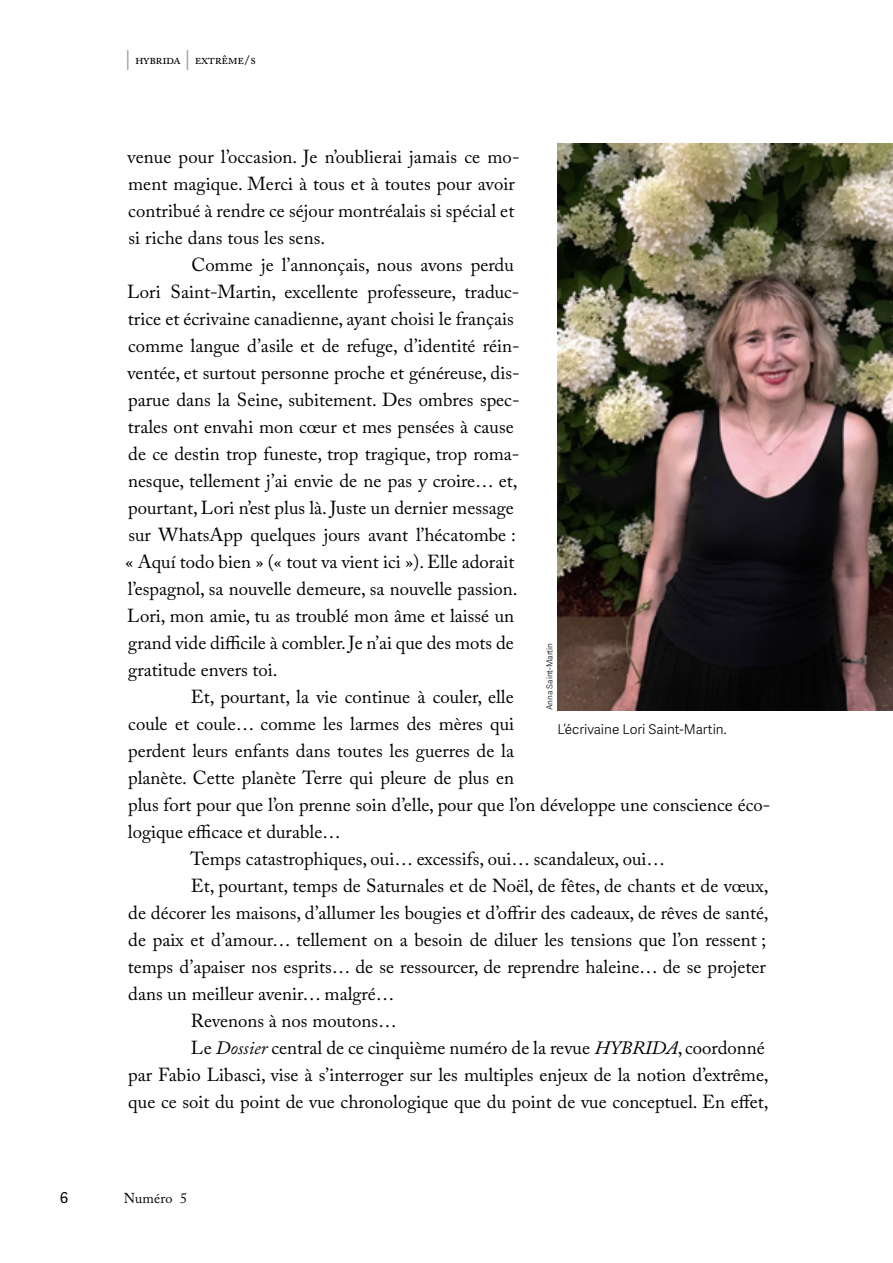
<style>
.page{position:relative;width:893px;height:1263px;background:#fff}
.page>*{position:absolute;margin:0;border:0;box-sizing:border-box;transform-origin:0 0}
.t1{font:18.75px/27px "Adobe Caslon Pro";color:#000}
.t2{font:15px "Adelle Sans";color:#000}
.t3{font:14.25px "Adobe Caslon Pro";color:#000}
.t4{font:300 13.5px "Adelle Sans";color:#000}
.t5{font:13.5px "Adobe Caslon Pro";letter-spacing:-.03em;color:#000}
.t6{font:300 8.25px "Adelle Sans";color:#000}
.s1{font-weight:600;font-size:19.5px;color:#9d9d9c}
.s2{font-style:italic}
</style>
<div class="page">
<img style="left:557px;top:144px;width:336px;height:567px">
<p class="t5" style="left:124px;top:51px;width:133px"><span class="s1">|</span> hybrida <span class="s1">|</span> extrême/s</p>
<p class="t1" style="left:128px;top:143px;width:393px">venue pour l’occasion. Je n’oublierai jamais ce mo&shy;ment magique. Merci à tous et à toutes pour avoir contribué à rendre ce séjour montréalais si spécial et si riche dans tous les sens.</p>
<p class="t1" style="left:125px;top:251px;width:396px;text-indent:66px">Comme je l’annonçais, nous avons perdu Lori Saint-Martin, excellente professeure, traduc&shy;trice et écrivaine canadienne, ayant choisi le français comme langue d’asile et de refuge, d’identité réin&shy;ventée, et surtout personne proche et généreuse, dis&shy;parue dans la Seine, subitement. Des ombres spec&shy;trales ont envahi mon cœur et mes pensées à cause de ce destin trop funeste, trop tragique, trop roma&shy;nesque, tellement j’ai envie de ne pas y croire… et, pourtant, Lori n’est plus là. Juste un dernier message sur WhatsApp quelques jours avant l’hécatombe : « Aquí todo bien » (« tout va vient ici »). Elle adorait l’espagnol, sa nouvelle demeure, sa nouvelle passion.<br>Lori, mon amie, tu as troublé mon âme et laissé un grand vide difficile à combler. Je n’ai que des mots de gratitude envers toi.</p>
<p class="t1" style="left:191px;top:683px;width:324px">Et, pourtant, la vie continue à couler, elle</p>
<p class="t1" style="left:128px;top:710px;width:387px">coule et coule… comme les larmes des mères qui</p>
<p class="t1" style="left:128px;top:737px;width:387px">perdent leurs enfants dans toutes les guerres de la</p>
<p class="t1" style="left:128px;top:764px;width:388px">planète. Cette planète Terre qui pleure de plus en</p>
<p class="t1" style="left:128px;top:791px;width:644px">plus fort pour que l’on prenne soin d’elle, pour que l’on développe une conscience éco-</p>
<p class="t1" style="left:128px;top:818px;width:215px">logique efficace et durable…</p>
<p class="t1" style="left:190px;top:845px;width:476px">Temps catastrophiques, oui… excessifs, oui… scandaleux, oui…</p>
<p class="t1" style="left:191px;top:872px;width:579px">Et, pourtant, temps de Saturnales et de Noël, de fêtes, de chants et de vœux,</p>
<p class="t1" style="left:128px;top:899px;width:642px">de décorer les maisons, d’allumer les bougies et d’offrir des cadeaux, de rêves de santé,</p>
<p class="t1" style="left:128px;top:926px;width:640px">de paix et d’amour… tellement on a besoin de diluer les tensions que l’on ressent ;</p>
<p class="t1" style="left:128px;top:953px;width:639px">temps d’apaiser nos esprits… de se ressourcer, de reprendre haleine… de se projeter</p>
<p class="t1" style="left:128px;top:980px;width:268px">dans un meilleur avenir… malgré…</p>
<p class="t1" style="left:191px;top:1007px;width:207px">Revenons à nos moutons…</p>
<p class="t1" style="left:191px;top:1034px;width:575px">Le <span class="s2">Dossier</span> central de ce cinquième numéro de la revue <span class="s2">HYBRIDA</span>, coordonné</p>
<p class="t1" style="left:128px;top:1061px;width:642px">par Fabio Libasci, vise à s’interroger sur les multiples enjeux de la notion d’extrême,</p>
<p class="t1" style="left:128px;top:1088px;width:642px">que ce soit du point de vue chronologique que du point de vue conceptuel. En effet,</p>
<p class="t6" style="left:545px;top:710px;width:69px;rotate:-90deg">Anna Saint-Martin</p>
<p class="t4" style="left:557px;top:721px;width:171px">L’écrivaine Lori Saint-Martin.</p>
<p class="t2" style="left:60px;top:1189px;width:10px">6</p>
<p class="t3" style="left:124px;top:1189px;width:65px">Numéro 5</p>
</div>
